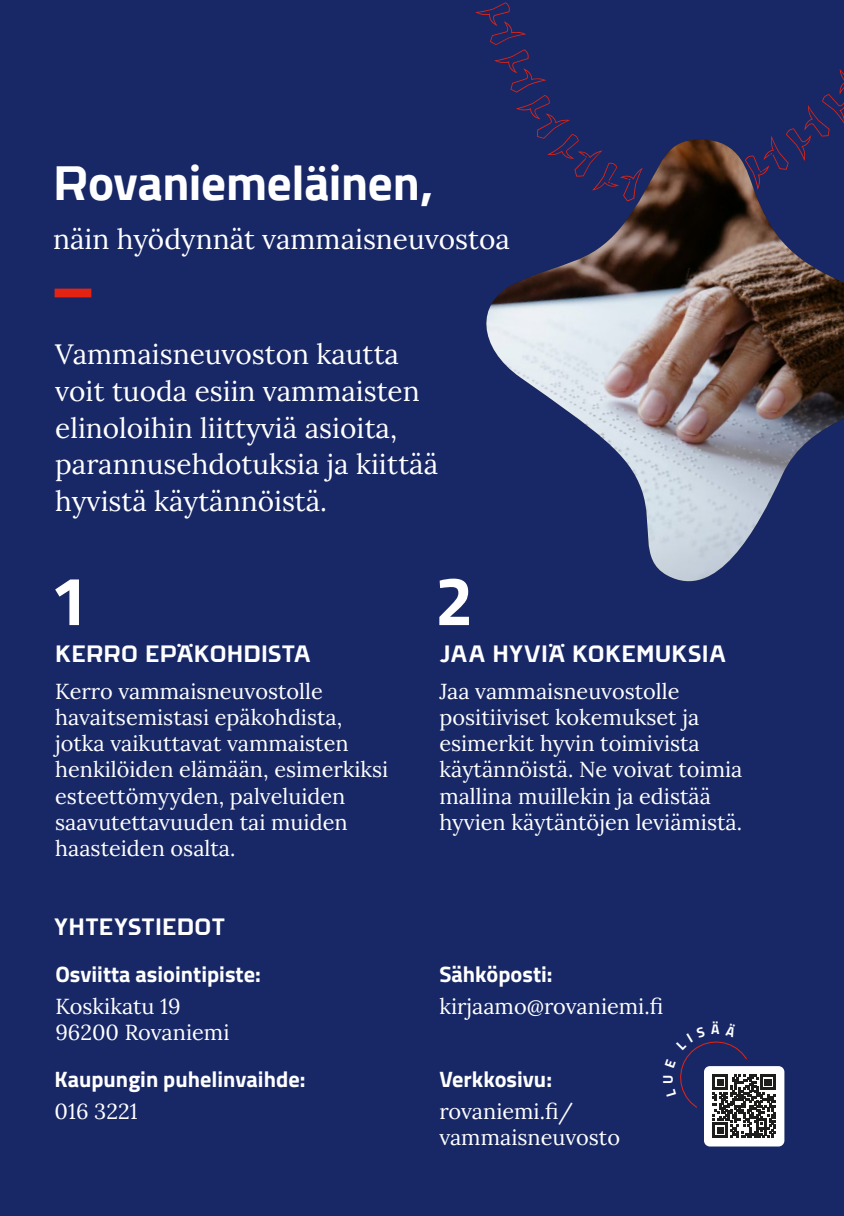
<style>
.page{position:relative;width:844px;height:1216px;background:#fff}
.page>*{position:absolute;margin:0;border:0;box-sizing:border-box;transform-origin:0 0}
.t1{font:700 69.12px "Titillium Web";color:#fff}
.t2{font:700 49px "Rovaniemi";letter-spacing:-.005em;color:#fff}
.t3{font:28px/36.8px "Lora";color:#fff}
.t4{font:700 24.15px "Rovaniemi";letter-spacing:.015em;color:#fff}
.t5{font:700 22.4px "Titillium Web";color:#fff}
.t6{font:21.7px/26.2px "Lora";color:#fff}
.t7{font:700 14px "Titillium Web";color:#fff}
</style>
<div class="page">
<div style="left:0;top:0;width:843px;height:1215px;background:#182866"></div>
<div style="left:55px;top:288px;width:36px;height:9px;background:#e42313"></div>
<svg style="left:786px;top:69px;width:57px;height:67px"></svg>
<svg style="left:475px;top:2px;width:101px;height:134px"></svg>
<img style="left:486px;top:140px;width:357px;height:442px">
<div style="left:700px;top:1062px;width:87px;height:87px;background:#fff;border-radius:9px"></div>
<div style="left:696px;top:1059px;width:95px;height:94px;border:7px solid #182866;border-radius:9px"></div>
<svg style="left:680px;top:1041px;width:95px;height:96px"></svg>
<h2 class="t2" style="left:53px;top:146px;width:381px">Rovaniemeläinen,</h2>
<p class="t3" style="left:53px;top:218px;width:458px">näin hyödynnät vammaisneuvostoa</p>
<p class="t3" style="left:55px;top:334px;width:384px">Vammaisneuvoston kautta voit tuoda esiin vammaisten elinoloihin liittyviä asioita, parannusehdotuksia ja kiittää hyvistä käytännöistä.</p>
<h1 class="t1" style="left:50px;top:548px;width:40px">1</h1>
<p class="t4" style="left:55px;top:635px;width:257px">KERRO EPÄKOHDISTA</p>
<p class="t6" style="left:55px;top:676px;width:334px">Kerro vammaisneuvostolle havaitsemistasi epäkohdista, jotka vaikuttavat vammaisten henkilöiden elämään, esimerkiksi esteettömyyden, palveluiden saavutettavuuden tai muiden haasteiden osalta.</p>
<p class="t4" style="left:55px;top:908px;width:172px">YHTEYSTIEDOT</p>
<p class="t5" style="left:55px;top:957px;width:207px">Osviitta asiointipiste:</p>
<p class="t6" style="left:55px;top:991px;width:175px">Koskikatu 19<br>96200 Rovaniemi</p>
<p class="t5" style="left:55px;top:1062px;width:252px">Kaupungin puhelinvaihde:</p>
<p class="t6" style="left:55px;top:1096px;width:84px">016 3221</p>
<h1 class="t1" style="left:435px;top:548px;width:40px">2</h1>
<p class="t4" style="left:439px;top:635px;width:288px">JAA HYVIÄ KOKEMUKSIA</p>
<p class="t6" style="left:439px;top:676px;width:304px">Jaa vammaisneuvostolle positiiviset kokemukset ja esimerkit hyvin toimivista käytännöistä. Ne voivat toimia mallina muillekin ja edistää hyvien käytäntöjen leviämistä.</p>
<p class="t5" style="left:439px;top:957px;width:115px">Sähköposti:</p>
<p class="t6" style="left:439px;top:991px;width:225px">kirjaamo@rovaniemi.fi</p>
<p class="t5" style="left:439px;top:1062px;width:114px">Verkkosivu:</p>
<p class="t6" style="left:439px;top:1096px;width:182px">rovaniemi.fi/ vammaisneuvosto</p>
<p class="t7" style="left:657px;top:1083px;width:11px;rotate:-90deg">U</p>
<p class="t7" style="left:710px;top:1018px;width:10px">Ä</p>
</div>
